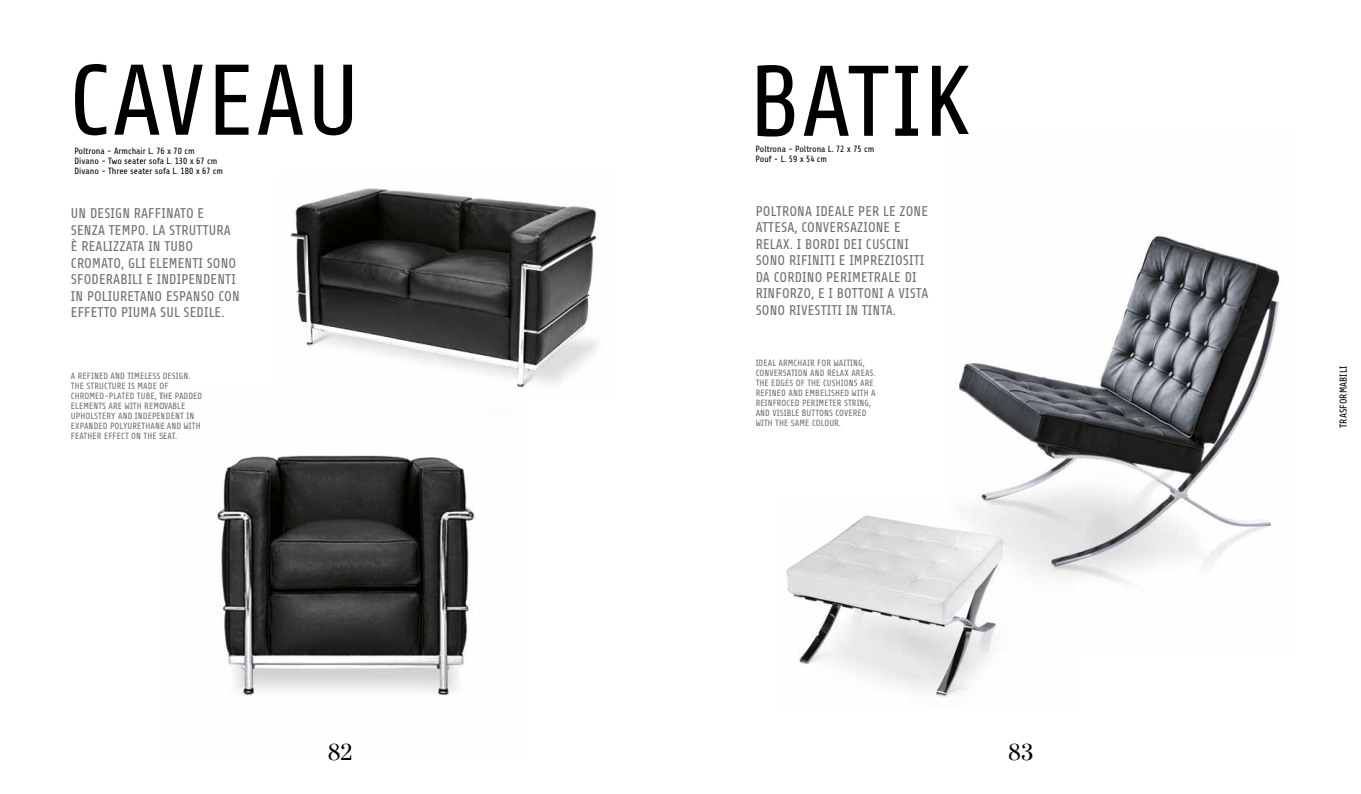
<style>
.page{position:relative;width:1361px;height:794px;background:#fff}
.page>*{position:absolute;margin:0;border:0;box-sizing:border-box;transform-origin:0 0}
.t1{font:100px "Share";letter-spacing:.01em;color:#000}
.t2{font:20px "Prata";color:#000}
.t3{font:14px/16.5px "Share";letter-spacing:.01em;color:#706f6f}
.t4{font:10px "Share";letter-spacing:.01em;color:#000}
.t5{font:9px/10px "Share";letter-spacing:.01em;color:#706f6f}
.t6{font:9px/10px "Share";color:#000}
</style>
<div class="page">
<img style="left:290px;top:188px;width:307px;height:200px">
<img style="left:959px;top:235px;width:322px;height:350px">
<img style="left:786px;top:496px;width:287px;height:202px">
<img style="left:216px;top:455px;width:259px;height:241px">
<h1 class="t1" style="left:69px;top:49px;width:293px">CAVEAU</h1>
<h1 class="t1" style="left:749px;top:50px;width:225px">BATIK</h1>
<p class="t6" style="left:74px;top:146px;width:150px">Poltrona - Armchair L. 76 x 70 cm<br>Divano - Two seater sofa L. 130 x 67 cm<br>Divano - Three seater sofa L. 180 x 67 cm</p>
<h3 class="t3" style="left:71px;top:205px;width:170px">UN DESIGN RAFFINATO E<br>SENZA TEMPO. LA STRUTTURA<br>È REALIZZATA IN TUBO<br>CROMATO, GLI ELEMENTI SONO<br>SFODERABILI E INDIPENDENTI<br>IN POLIURETANO ESPANSO CON<br>EFFETTO PIUMA SUL SEDILE.</h3>
<p class="t5" style="left:71px;top:371px;width:133px">A REFINED AND TIMELESS DESIGN.<br>THE STRUCTURE IS MADE OF<br>CHROMED-PLATED TUBE, THE PADDED<br>ELEMENTS ARE WITH REMOVABLE<br>UPHOLSTERY AND INDEPENDENT IN<br>EXPANDED POLYURETHANE AND WITH<br>FEATHER EFFECT ON THE SEAT.</p>
<p class="t6" style="left:755px;top:144px;width:120px">Poltrona - Poltrona L. 72 x 75 cm<br>Pouf - L. 59 x 54 cm</p>
<h3 class="t3" style="left:756px;top:203px;width:174px">POLTRONA IDEALE PER LE ZONE<br>ATTESA, CONVERSAZIONE E<br>RELAX. I BORDI DEI CUSCINI<br>SONO RIFINITI E IMPREZIOSITI<br>DA CORDINO PERIMETRALE DI<br>RINFORZO, E I BOTTONI A VISTA<br>SONO RIVESTITI IN TINTA.</h3>
<p class="t5" style="left:755px;top:358px;width:122px">IDEAL ARMCHAIR FOR WAITING,<br>CONVERSATION AND RELAX AREAS.<br>THE EDGES OF THE CUSHIONS ARE<br>REFINED AND EMBELISHED WITH A<br>REINFROCED PERIMETER STRING,<br>AND VISIBLE BUTTONS COVERED<br>WITH THE SAME COLOUR.</p>
<h2 class="t2" style="left:328px;top:740px;width:27px">82</h2>
<h2 class="t2" style="left:1008px;top:740px;width:27px">83</h2>
<p class="t4" style="left:1338px;top:428px;width:64px;rotate:-90deg">TRASFORMABILI</p>
</div>
